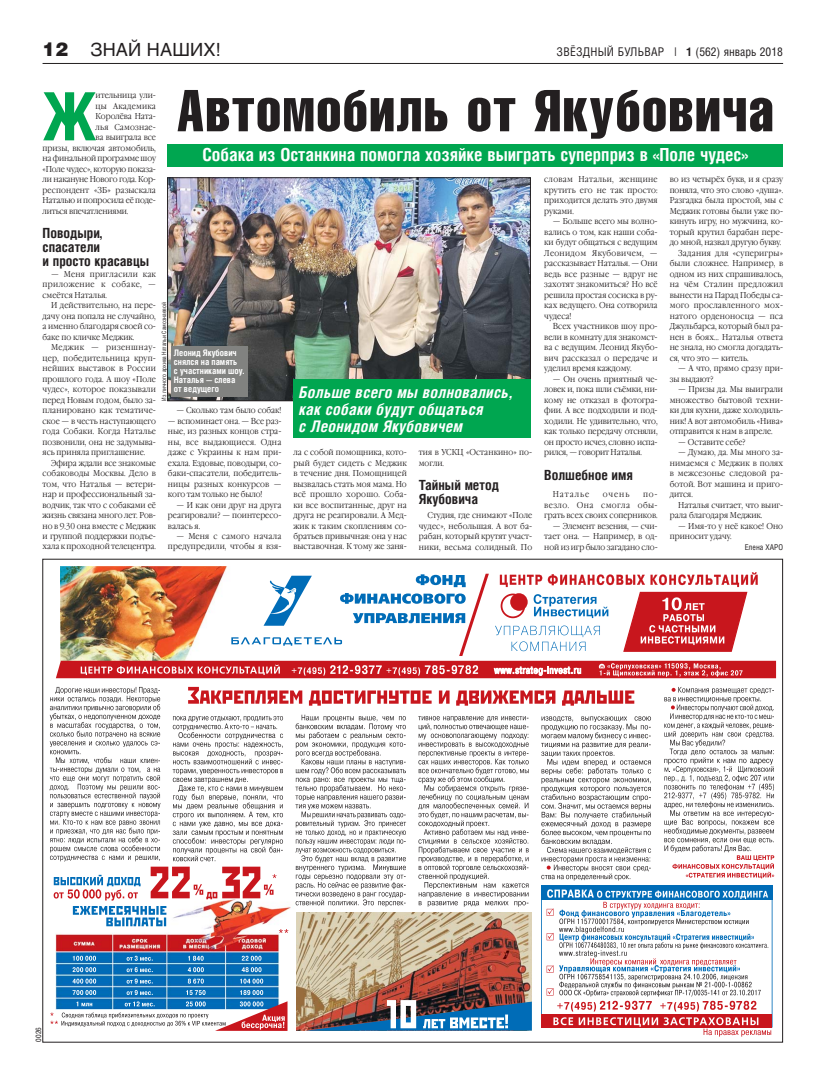
<style>
.page{position:relative;width:820px;height:1078px;background:#fff}
.page>*{position:absolute;margin:0;border:0;box-sizing:border-box;transform-origin:0 0}
.t1{font:700 66.6px "Helios Cond";color:#00a650}
.t2{font:58px "Helios Compressed";letter-spacing:.03em;color:#231f20}
.t3{font:700 18px "Helios Cond";color:#fff}
.t4{font:18px "Helios";letter-spacing:.01em;color:#231f20}
.t5{font:italic 700 16px/17px "Helios Cond";letter-spacing:.02em;color:#fff}
.t6{font:700 14px/14px "Helios Cond";color:#231f20}
.t7{font:12px "Helios Cond";letter-spacing:.02em;color:#231f20}
.t8{font:700 9px/9px "Helios Cond";color:#fff}
.t9{font:300 8.5px/10.5px "Garamond C";color:#231f20;text-align:justify;scale:.9 1}
.t10{font:300 8.5px "Garamond C";letter-spacing:-.02em;color:#231f20;scale:.9 1}
.t11{font:300 8.5px "Garamond C";letter-spacing:.025em;color:#231f20;scale:.9 1}
.t12{font:300 8.5px "Garamond C";letter-spacing:.02em;color:#231f20;scale:.9 1}
.t13{font:300 8.5px "Garamond C";letter-spacing:.03em;color:#231f20;scale:.9 1}
.t14{font:300 8.5px "Garamond C";letter-spacing:.12em;color:#231f20;scale:.9 1}
.t15{font:8px "Helios Cond";color:#231f20}
.t16{font:7.5px "Helios Cond";color:#231f20}
.t17{font:6px "Helios Cond";color:#231f20}
.s1{font-weight:900;font-size:19px}
.s2{font-weight:700}
</style>
<div class="page">
<hr style="left:43px;top:63px;width:739px;height:1px;background:#231f20">
<img style="left:169px;top:179px;width:359px;height:220px">
<div style="left:167px;top:177px;width:363px;height:224px;border:1px solid #231f20"></div>
<div style="left:167px;top:144px;width:615px;height:22px;background:#00a650"></div>
<div style="left:293px;top:379px;width:237px;height:59px;background:#00a650"></div>
<img style="left:61px;top:566px;width:166px;height:6px">
<img style="left:56px;top:572px;width:719px;height:106px">
<svg style="left:50px;top:686px;width:724px;height:350px"></svg>
<div style="left:171px;top:346px;width:77px;height:50px;background:#818280"></div>
<h3 class="t4" style="left:43px;top:43px;width:180px"><span class="s1">12</span> ЗНАЙ НАШИХ!</h3>
<h3 class="t7" style="left:556px;top:47px;width:228px">ЗВЁЗДНЫЙ БУЛЬВАР | <span class="s2">1</span> (562) январь 2018</h3>
<h1 class="t1" style="left:43px;top:78px;width:56px">Ж</h1>
<p class="t9" style="left:96px;top:91px;width:69px">ительница ули-</p>
<h2 class="t2" style="left:177px;top:76px;width:598px">Автомобиль от Якубовича</h2>
<h3 class="t3" style="left:202px;top:144px;width:547px">Собака из Останкина помогла хозяйке выиграть суперприз в «Поле чудес»</h3>
<p class="t11" style="left:96px;top:103px;width:69px">цы Академика</p>
<p class="t9" style="left:96px;top:112px;width:69px">Королёва Ната-</p>
<p class="t11" style="left:96px;top:124px;width:69px">лья Самознае-</p>
<p class="t9" style="left:96px;top:133px;width:69px">ва выиграла все</p>
<p class="t9" style="left:43px;top:144px;width:127px">призы, включая автомобиль,</p>
<p class="t10" style="left:43px;top:155px;width:127px">на финальной программе шоу</p>
<p class="t10" style="left:43px;top:166px;width:127px">«Поле чудес», которую показа-</p>
<p class="t10" style="left:43px;top:176px;width:127px">ли накануне Нового года. Кор-</p>
<p class="t9" style="left:43px;top:186px;width:127px">респондент «ЗБ» разыскала</p>
<p class="t10" style="left:43px;top:197px;width:127px">Наталью и попросила её поде-</p>
<p class="t10" style="left:43px;top:208px;width:97px">литься впечатлениями.</p>
<h3 class="t6" style="left:43px;top:226px;width:108px">Поводыри, спасатели<br>и просто красавцы</h3>
<p class="t9" style="left:43px;top:269px;width:127px;text-indent:9px">— Меня пригласили как приложение к собаке, — смеётся Наталья.</p>
<p class="t9" style="left:43px;top:301px;width:127px;text-indent:9px">И действительно, на пере&shy;дачу она попала не случайно, а именно благодаря своей со&shy;баке по кличке Меджик.</p>
<p class="t9" style="left:43px;top:343px;width:127px;text-indent:9px">Меджик — ризеншнау&shy;цер, победительница круп&shy;нейших выставок в России прошлого года. А шоу «Поле чудес», которое показывали перед Новым годом, было за&shy;планировано как тематиче&shy;ское — в честь наступающего года Собаки. Когда Наталье позвонили, она не задумыва&shy;ясь приняла приглашение.</p>
<p class="t9" style="left:43px;top:458px;width:127px;text-indent:9px">Эфира ждали все знакомые собаководы Москвы. Дело в том, что Наталья — ветери&shy;нар и профессиональный за&shy;водчик, так что с собаками её жизнь связана много лет. Ров&shy;но в 9.30 она вместе с Меджик и группой поддержки подъе&shy;хала к проходной телецентра.</p>
<p class="t9" style="left:669px;top:175px;width:127px">во из четырёх букв, и я сразу</p>
<p class="t9" style="left:669px;top:186px;width:127px">поняла, что это слово «душа».</p>
<p class="t9" style="left:669px;top:196px;width:127px">Разгадка была простой, мы с</p>
<p class="t9" style="left:669px;top:207px;width:127px">Меджик готовы были уже по-</p>
<p class="t9" style="left:669px;top:217px;width:127px">кинуть игру, но мужчина, ко-</p>
<p class="t9" style="left:669px;top:227px;width:127px">торый крутил барабан пере-</p>
<p class="t9" style="left:669px;top:238px;width:125px">до мной, назвал другую букву.</p>
<p class="t11" style="left:678px;top:249px;width:118px">Задания для «суперигры»</p>
<p class="t9" style="left:669px;top:259px;width:127px">были сложнее. Например, в</p>
<p class="t9" style="left:669px;top:269px;width:127px">одном из них спрашивалось,</p>
<p class="t13" style="left:669px;top:281px;width:127px">на чём Сталин предложил</p>
<p class="t9" style="left:669px;top:290px;width:127px">вынести на Парад Победы са-</p>
<p class="t11" style="left:669px;top:302px;width:127px">мого прославленного мох-</p>
<p class="t12" style="left:669px;top:312px;width:127px">натого орденоносца — пса</p>
<p class="t9" style="left:669px;top:322px;width:127px">Джульбарса, который был ра-</p>
<p class="t9" style="left:669px;top:332px;width:127px">нен в боях… Наталья ответа</p>
<p class="t9" style="left:669px;top:343px;width:127px">не знала, но смогла догадать-</p>
<p class="t9" style="left:669px;top:353px;width:89px">ся, что это — китель.</p>
<p class="t9" style="left:669px;top:364px;width:127px;text-indent:9px">— А что, прямо сразу при&shy;зы выдают?</p>
<p class="t9" style="left:669px;top:385px;width:127px;text-indent:9px">— Призы да. Мы выиграли множество бытовой техни&shy;ки для кухни, даже холодиль&shy;ник! А вот автомобиль «Нива» отправится к нам в апреле.</p>
<p class="t9" style="left:678px;top:437px;width:76px">— Оставите себе?</p>
<p class="t9" style="left:669px;top:448px;width:127px;text-indent:9px">— Думаю, да. Мы много за&shy;нимаемся с Меджик в полях в межсезонье следовой ра&shy;ботой. Вот машина и приго&shy;дится.</p>
<p class="t9" style="left:669px;top:500px;width:127px;text-indent:9px">Наталья считает, что выиг&shy;рала благодаря Меджик.</p>
<p class="t9" style="left:669px;top:521px;width:127px;text-indent:9px">— Имя-то у неё какое! Оно приносит удачу.</p>
<p class="t15" style="left:744px;top:543px;width:40px">Елена ХАРО</p>
<p class="t9" style="left:544px;top:175px;width:127px">словам Натальи, женщине крутить его не так просто: приходится делать это двумя руками.</p>
<p class="t9" style="left:544px;top:217px;width:127px;text-indent:9px">— Больше всего мы волно&shy;вались о том, как наши соба&shy;ки будут общаться с ведущим Леонидом Якубовичем, — рассказывает Наталья. — Они ведь все разные — вдруг не захотят знакомиться? Но всё решила простая сосиска в ру&shy;ках ведущего. Она сотворила чудеса!</p>
<p class="t9" style="left:544px;top:322px;width:127px;text-indent:9px">Всех участников шоу про&shy;вели в комнату для знакомст&shy;ва с ведущим. Леонид Якубо&shy;вич рассказал о передаче и уделил время каждому.</p>
<p class="t9" style="left:544px;top:374px;width:127px;text-indent:9px">— Он очень приятный че&shy;ловек и, пока шли съёмки, ни&shy;кому не отказал в фотогра&shy;фии. А все подходили и под&shy;ходили. Не удивительно, что, как только передачу отсняли, он просто исчез, словно испа&shy;рился, — говорит Наталья.</p>
<h3 class="t6" style="left:544px;top:467px;width:90px">Волшебное имя</h3>
<p class="t14" style="left:552px;top:491px;width:42px">Наталье</p>
<p class="t9" style="left:602px;top:490px;width:31px">очень</p>
<p class="t17" style="left:162px;top:401px;width:100px;rotate:-90deg">Из личного архива Натальи Самознаевой</p>
<p class="t8" style="left:174px;top:348px;width:72px">Леонид Якубович снялся на память<br>с участниками шоу.<br>Наталья — слева от ведущего</p>
<h3 class="t5" style="left:299px;top:384px;width:214px">Больше всего мы волновались, как собаки будут общаться<br>с Леонидом Якубовичем</h3>
<p class="t9" style="left:176px;top:406px;width:118px">— Сколько там было собак!</p>
<p class="t9" style="left:168px;top:416px;width:127px">— вспоминает она. — Все раз&shy;ные, из разных концов стра&shy;ны, все выдающиеся. Одна даже с Украины к нам при&shy;ехала. Ездовые, поводыри, со&shy;баки-спасатели, победитель&shy;ницы разных конкурсов — кого там только не было!</p>
<p class="t9" style="left:168px;top:500px;width:127px;text-indent:9px">— И как они друг на друга реагировали? — поинтересо&shy;валась я.</p>
<p class="t9" style="left:168px;top:531px;width:127px;text-align:right">— Меня с самого начала предупредили, чтобы я взя-</p>
<p class="t9" style="left:293px;top:448px;width:127px">ла с собой помощника, кото&shy;рый будет сидеть с Меджик в течение дня. Помощницей вызвалась стать моя мама. Но всё прошло хорошо. Соба&shy;ки все воспитанные, друг на друга не реагировали. А Мед&shy;жик к таким скоплениям со&shy;братьев привычная: она у нас выставочная. К тому же заня-</p>
<p class="t9" style="left:418px;top:448px;width:127px">тия в УСКЦ «Останкино» по&shy;могли.</p>
<h3 class="t6" style="left:418px;top:478px;width:82px">Тайный метод<br>Якубовича</h3>
<p class="t9" style="left:418px;top:511px;width:127px;text-indent:9px">Студия, где снимают «Поле чудес», небольшая. А вот ба&shy;рабан, который крутят участ&shy;ники, весьма солидный. По</p>
<p class="t9" style="left:544px;top:490px;width:127px;text-indent:99px">по&shy;везло. Она смогла обы&shy;грать всех своих соперников.</p>
<p class="t9" style="left:544px;top:521px;width:127px;text-indent:9px">— Элемент везения, — счи&shy;тает она. — Например, в од&shy;ной из игр было загадано сло-</p>
<p class="t16" style="left:35px;top:1041px;width:16px;rotate:-90deg">0026</p>
</div>
